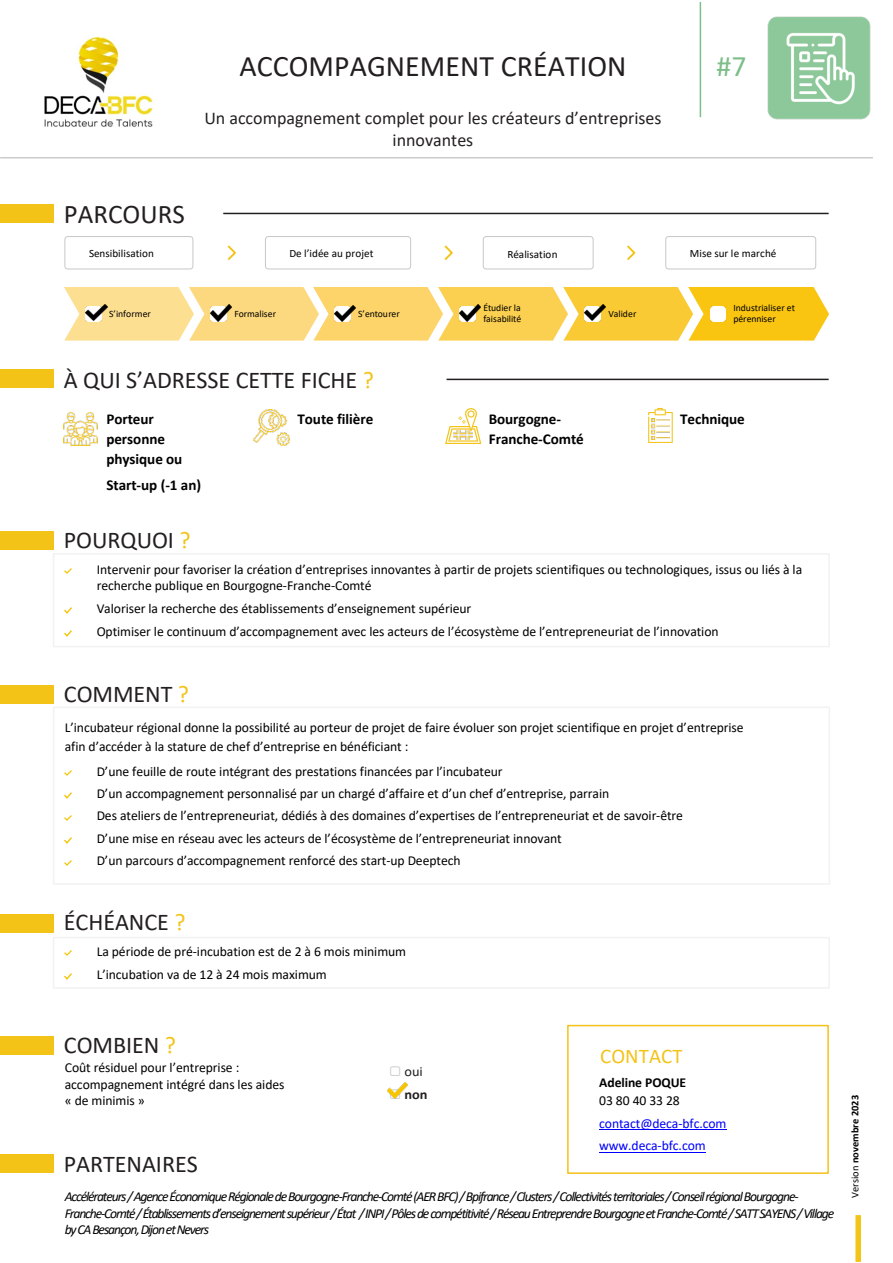
<style>
.page{position:relative;width:893px;height:1263px;background:#fff}
.page>*{position:absolute;margin:0;border:0;box-sizing:border-box;transform-origin:0 0}
.t1{font:29.85px "Calibri";color:#231f20}
.t2{font:29.85px "Calibri";color:#7dbe89}
.t3{font:27px "Calibri";color:#231f20}
.t4{font:24.15px "Calibri";letter-spacing:-.005em;color:#231f20}
.t5{font:20.85px "Calibri";letter-spacing:.005em;color:#f3c317}
.t6{font:18px/21.9px "Calibri";color:#231f20;text-align:center}
.t7{font:700 15.15px/20.1px "Calibri";letter-spacing:-.005em;color:#000}
.t8{font:13.65px/22.5px "Calibri";letter-spacing:-.005em;color:#000}
.t9{font:italic 13.65px/16.5px "Calibri";letter-spacing:-.085em;color:#000}
.t10{font:13.65px/22.6px "Calibri";letter-spacing:-.005em;color:#00f}
.t11{font:700 13.65px/18px "Calibri";letter-spacing:-.005em;color:#000}
.t12{font:13.65px/23px "Calibri";color:#231f20;scale:1.05 1}
.t13{font:11.1px "Calibri";letter-spacing:-.005em;color:#000}
.t14{font:700 10.5px "Calibri";letter-spacing:.005em;color:#000}
.t15{font:9.75px/11.6px "Calibri";letter-spacing:-.005em;color:#000}
.s1{color:#f3c317}
.s2{color:#c7c8ca}
.s3{font-weight:700}
.s4{font-weight:400}
</style>
<div class="page">
<svg style="left:64px;top:236px;width:130px;height:34px"></svg>
<img style="left:97px;top:238px;width:95px;height:30px">
<svg style="left:227px;top:245px;width:9px;height:15px"></svg>
<svg style="left:265px;top:236px;width:146px;height:34px"></svg>
<img style="left:291px;top:238px;width:97px;height:30px">
<svg style="left:444px;top:245px;width:9px;height:16px"></svg>
<svg style="left:482px;top:236px;width:112px;height:34px"></svg>
<img style="left:485px;top:236px;width:97px;height:34px">
<svg style="left:627px;top:245px;width:9px;height:16px"></svg>
<svg style="left:665px;top:236px;width:152px;height:34px"></svg>
<img style="left:679px;top:238px;width:97px;height:30px">
<svg style="left:64px;top:287px;width:765px;height:54px"></svg>
<img style="left:710px;top:306px;width:16px;height:16px">
<div style="left:53px;top:937px;width:777px;height:52px;border:1px solid #f2f2f2"></div>
<div style="left:53px;top:706px;width:777px;height:179px;border:1px solid #f2f2f2"></div>
<div style="left:53px;top:553px;width:777px;height:94px;border:1px solid #f2f2f2"></div>
<div style="left:567px;top:1025px;width:262px;height:149px;border:1px solid #f3c317"></div>
<hr style="left:0;top:157px;width:872px;height:1px;background:#c7c8ca">
<svg style="left:65px;top:568px;width:7px;height:6px"></svg>
<svg style="left:65px;top:608px;width:7px;height:5px"></svg>
<svg style="left:65px;top:631px;width:7px;height:5px"></svg>
<svg style="left:65px;top:770px;width:7px;height:5px"></svg>
<svg style="left:65px;top:793px;width:7px;height:5px"></svg>
<svg style="left:65px;top:815px;width:7px;height:5px"></svg>
<svg style="left:65px;top:838px;width:7px;height:5px"></svg>
<svg style="left:65px;top:860px;width:7px;height:5px"></svg>
<svg style="left:65px;top:950px;width:7px;height:6px"></svg>
<svg style="left:65px;top:974px;width:7px;height:5px"></svg>
<hr style="left:599px;top:1129px;width:128px;height:1px;background:#00f">
<hr style="left:599px;top:1152px;width:107px;height:1px;background:#00f">
<img style="left:44px;top:36px;width:109px;height:91px">
<hr style="left:700px;top:3px;width:1px;height:114px;background:#7dbe89">
<hr style="left:447px;top:379px;width:382px;height:1px;background:#231f20">
<div style="left:0;top:369px;width:53px;height:19px;background:#f3c317"></div>
<hr style="left:223px;top:213px;width:606px;height:1px;background:#231f20">
<div style="left:0;top:204px;width:53px;height:18px;background:#f3c317"></div>
<div style="left:0;top:685px;width:53px;height:19px;background:#f3c317"></div>
<div style="left:0;top:531px;width:53px;height:19px;background:#f3c317"></div>
<div style="left:0;top:1036px;width:53px;height:19px;background:#f3c317"></div>
<div style="left:0;top:914px;width:53px;height:18px;background:#f3c317"></div>
<div style="left:0;top:1154px;width:53px;height:19px;background:#f3c317"></div>
<img style="left:64px;top:412px;width:33px;height:34px">
<svg style="left:445px;top:408px;width:36px;height:36px"></svg>
<svg style="left:648px;top:408px;width:25px;height:35px"></svg>
<img style="left:652px;top:418px;width:17px;height:22px">
<img style="left:254px;top:410px;width:35px;height:35px">
<img style="left:387px;top:1082px;width:20px;height:16px">
<img style="left:459px;top:305px;width:21px;height:16px">
<img style="left:334px;top:305px;width:21px;height:16px">
<img style="left:584px;top:305px;width:21px;height:16px">
<img style="left:210px;top:305px;width:21px;height:16px">
<img style="left:86px;top:304px;width:21px;height:17px">
<div style="left:855px;top:1215px;width:6px;height:47px;background:#f3c317"></div>
<img style="left:767px;top:16px;width:104px;height:104px">
<p class="t1" style="left:239px;top:45px;width:389px">ACCOMPAGNEMENT CRÉATION</p>
<p class="t6" style="left:204px;top:106px;width:459px">Un accompagnement complet pour les créateurs d’entreprises innovantes</p>
<p class="t2" style="left:716px;top:46px;width:32px">#7</p>
<p class="t3" style="left:64px;top:195px;width:122px">PARCOURS</p>
<p class="t13" style="left:89px;top:246px;width:66px">Sensibilisation</p>
<p class="t13" style="left:289px;top:246px;width:85px">De l’idée au projet</p>
<p class="t13" style="left:507px;top:246px;width:52px">Réalisation</p>
<p class="t13" style="left:690px;top:246px;width:88px">Mise sur le marché</p>
<p class="t15" style="left:109px;top:308px;width:43px">S’informer</p>
<p class="t15" style="left:234px;top:308px;width:43px">Formaliser</p>
<p class="t15" style="left:358px;top:308px;width:43px">S’entourer</p>
<p class="t15" style="left:483px;top:301px;width:39px">Étudier la faisabilité</p>
<p class="t15" style="left:609px;top:308px;width:29px">Valider</p>
<p class="t15" style="left:733px;top:301px;width:63px">Industrialiser et pérenniser</p>
<p class="t4" style="left:64px;top:363px;width:311px">À QUI S’ADRESSE CETTE FICHE <span class="s1">?</span></p>
<p class="t7" style="left:106px;top:408px;width:78px">Porteur personne physique ou</p>
<p class="t7" style="left:106px;top:475px;width:96px">Start-up (-1 an)</p>
<p class="t4" style="left:64px;top:523px;width:128px">POURQUOI <span class="s1">?</span></p>
<p class="t7" style="left:297px;top:408px;width:77px">Toute filière</p>
<p class="t7" style="left:489px;top:408px;width:97px">Bourgogne-<br>Franche-Comté</p>
<p class="t7" style="left:680px;top:408px;width:66px">Technique</p>
<p class="t8" style="left:97px;top:560px;width:707px;line-height:16.5px">Intervenir pour favoriser la création d’entreprises innovantes à partir de projets scientifiques ou technologiques, issus ou liés à la recherche publique en Bourgogne-Franche-Comté</p>
<p class="t8" style="left:97px;top:597px;width:623px;line-height:23px">Valoriser la recherche des établissements d’enseignement supérieur<br>Optimiser le continuum d’accompagnement avec les acteurs de l’écosystème de l’entrepreneuriat de l’innovation</p>
<p class="t4" style="left:64px;top:677px;width:127px">COMMENT <span class="s1">?</span></p>
<p class="t8" style="left:65px;top:718px;width:680px;line-height:18.8px">L’incubateur régional donne la possibilité au porteur de projet de faire évoluer son projet scientifique en projet d’entreprise afin d’accéder à la stature de chef d’entreprise en bénéficiant :</p>
<p class="t8" style="left:97px;top:759px;width:588px">D’une feuille de route intégrant des prestations financées par l’incubateur<br>D’un accompagnement personnalisé par un chargé d’affaire et d’un chef d’entreprise, parrain<br>Des ateliers de l’entrepreneuriat, dédiés à des domaines d’expertises de l’entrepreneuriat et de savoir-être D’une mise en réseau avec les acteurs de l’écosystème de l’entrepreneuriat innovant<br>D’un parcours d’accompagnement renforcé des start-up Deeptech</p>
<p class="t4" style="left:64px;top:905px;width:123px">ÉCHÉANCE <span class="s1">?</span></p>
<p class="t8" style="left:97px;top:939px;width:311px;line-height:23.4px">La période de pré-incubation est de 2 à 6 mois minimum<br>L’incubation va de 12 à 24 mois maximum</p>
<p class="t4" style="left:64px;top:1028px;width:114px">COMBIEN <span class="s1">?</span></p>
<p class="t8" style="left:65px;top:1059px;width:221px;line-height:16.5px">Coût résiduel pour l’entreprise : accompagnement intégré dans les aides « de minimis »</p>
<p class="t12" style="left:389px;top:1060px;width:38px"><span class="s2">▢</span> oui <span class="s2">▢</span> <span class="s3">non</span></p>
<p class="t5" style="left:600px;top:1041px;width:84px">CONTACT</p>
<p class="t11" style="left:599px;top:1073px;width:88px">Adeline POQUE<br><span class="s4">03 80 40 33 28</span></p>
<p class="t10" style="left:599px;top:1111px;width:129px">contact@deca-bfc.com www.deca-bfc.com</p>
<p class="t9" style="left:65px;top:1188px;width:771px">Accélérateurs / Agence Économique Régionale de Bourgogne-Franche-Comté (AER BFC)/ Bpifrance / Clusters / Collectivités territoriales / Conseil régionalBourgogne-<br>Franche-Comté/ Établissements d’enseignement supérieur / État / INPI / Pôles de compétitivité / Réseau Entreprendre Bourgogne et Franche-Comté / SATT SAYENS / Village by CA Besançon, Dijon et Nevers</p>
<p class="t4" style="left:64px;top:1147px;width:135px">PARTENAIRES</p>
<p class="t14" style="left:848px;top:1198px;width:105px;rotate:-90deg"><span class="s4">Version</span> novembre 2023</p>
</div>
